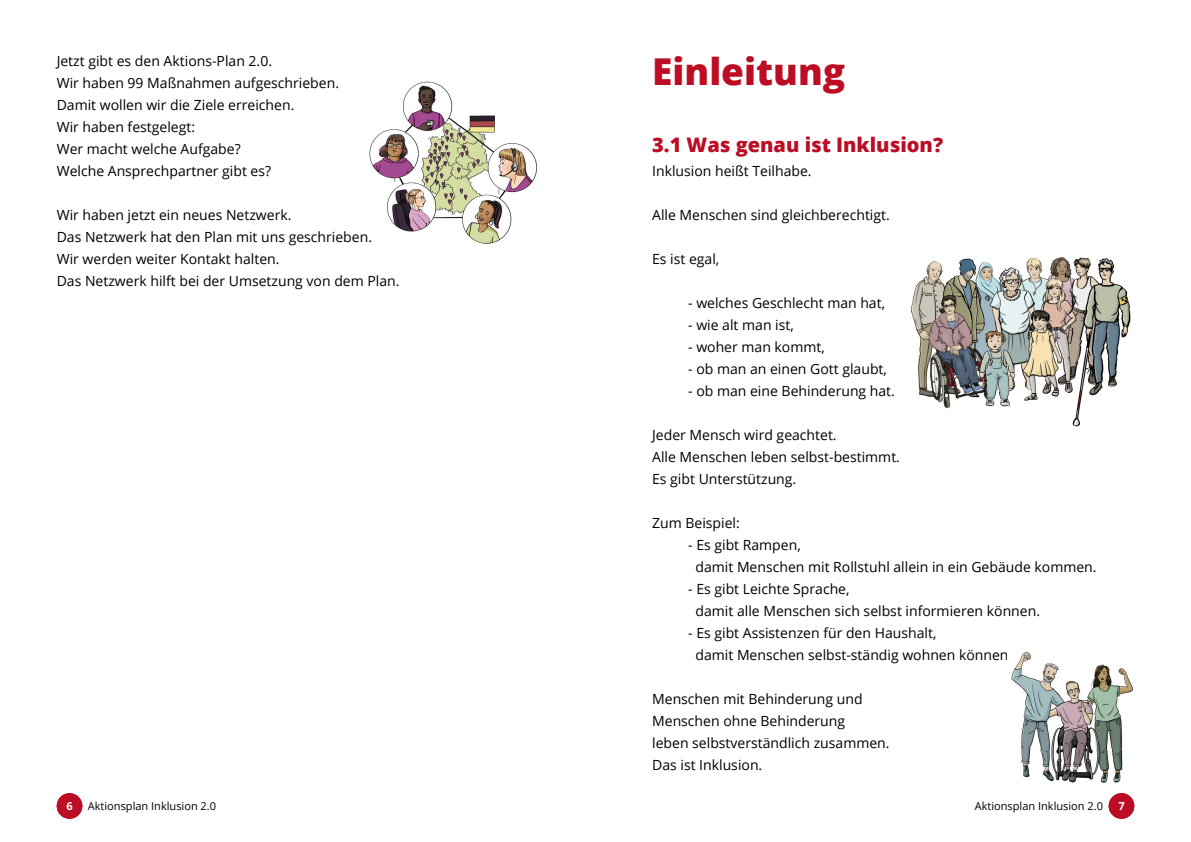
<style>
.page{position:relative;width:1191px;height:842px;background:#fff}
.page>*{position:absolute;margin:0;border:0;box-sizing:border-box;transform-origin:0 0}
.Fließtext{font:800 37px "Open Sans";color:#bc0d25}
.Fließtext-2{font:800 20px "Open Sans";color:#bc0d25}
.Fließtext-3{font:14px "Open Sans";color:#000}
.Liste{font:14px "Open Sans";color:#000}
.t1{font:11px "Open Sans";color:#000}
.t2{font:700 11px "Open Sans";color:#fff}
</style>
<div class="page">
<img style="left:1108px;top:793px;width:26px;height:26px;border-radius:13px">
<img style="left:57px;top:793px;width:25px;height:26px;border-radius:13px">
<img style="left:369px;top:81px;width:168px;height:163px">
<img style="left:911px;top:257px;width:220px;height:170px">
<img style="left:1011px;top:652px;width:122px;height:131px">
<p class="Fließtext-3" style="left:57px;top:51px;width:217px">Jetzt gibt es den Aktions-Plan 2.0.</p>
<p class="Fließtext-3" style="left:57px;top:73px;width:284px">Wir haben 99 Maßnahmen aufgeschrieben.</p>
<p class="Fließtext-3" style="left:57px;top:95px;width:239px">Damit wollen wir die Ziele erreichen.</p>
<p class="Fließtext-3" style="left:57px;top:117px;width:140px">Wir haben festgelegt:</p>
<p class="Fließtext-3" style="left:57px;top:139px;width:185px">Wer macht welche Aufgabe?</p>
<p class="Fließtext-3" style="left:57px;top:161px;width:216px">Welche Ansprechpartner gibt es?</p>
<p class="Fließtext-3" style="left:57px;top:205px;width:236px">Wir haben jetzt ein neues Netzwerk.</p>
<p class="Fließtext-3" style="left:57px;top:227px;width:317px">Das Netzwerk hat den Plan mit uns geschrieben.</p>
<p class="Fließtext-3" style="left:57px;top:249px;width:224px">Wir werden weiter Kontakt halten.</p>
<p class="Fließtext-3" style="left:57px;top:271px;width:344px">Das Netzwerk hilft bei der Umsetzung von dem Plan.</p>
<p class="Fließtext" style="left:652px;top:43px;width:194px">Einleitung</p>
<p class="Fließtext-2" style="left:652px;top:130px;width:292px">3.1 Was genau ist Inklusion?</p>
<p class="Fließtext-3" style="left:652px;top:161px;width:161px">Inklusion heißt Teilhabe.</p>
<p class="Fließtext-3" style="left:652px;top:205px;width:239px">Alle Menschen sind gleichberechtigt.</p>
<p class="Fließtext-3" style="left:652px;top:249px;width:69px">Es ist egal,</p>
<p class="Liste" style="left:688px;top:293px;width:198px">- welches Geschlecht man hat,</p>
<p class="Liste" style="left:688px;top:315px;width:107px">- wie alt man ist,</p>
<p class="Liste" style="left:688px;top:337px;width:138px">- woher man kommt,</p>
<p class="Liste" style="left:688px;top:359px;width:200px">- ob man an einen Gott glaubt,</p>
<p class="Liste" style="left:688px;top:381px;width:208px">- ob man eine Behinderung hat.</p>
<p class="Fließtext-3" style="left:652px;top:425px;width:186px">Jeder Mensch wird geachtet.</p>
<p class="Fließtext-3" style="left:652px;top:447px;width:249px">Alle Menschen leben selbst-bestimmt.</p>
<p class="Fließtext-3" style="left:652px;top:469px;width:146px">Es gibt Unterstützung.</p>
<p class="Fließtext-3" style="left:652px;top:513px;width:89px">Zum Beispiel:</p>
<p class="Liste" style="left:688px;top:535px;width:114px">- Es gibt Rampen,</p>
<p class="Liste" style="left:695px;top:557px;width:402px">damit Menschen mit Rollstuhl allein in ein Gebäude kommen.</p>
<p class="Liste" style="left:688px;top:579px;width:163px">- Es gibt Leichte Sprache,</p>
<p class="Liste" style="left:695px;top:601px;width:346px">damit alle Menschen sich selbst informieren können.</p>
<p class="Liste" style="left:688px;top:623px;width:250px">- Es gibt Assistenzen für den Haushalt,</p>
<p class="Liste" style="left:695px;top:645px;width:318px">damit Menschen selbst-ständig wohnen können.</p>
<p class="Fließtext-3" style="left:652px;top:689px;width:212px">Menschen mit Behinderung und</p>
<p class="Fließtext-3" style="left:652px;top:711px;width:194px">Menschen ohne Behinderung</p>
<p class="Fließtext-3" style="left:652px;top:733px;width:239px">leben selbstverständlich zusammen.</p>
<p class="Fließtext-3" style="left:652px;top:755px;width:112px">Das ist Inklusion.</p>
<p class="t1" style="left:88px;top:798px;width:130px">Aktionsplan Inklusion 2.0</p>
<p class="t1" style="left:974px;top:798px;width:130px">Aktionsplan Inklusion 2.0</p>
<p class="t2" style="left:66px;top:798px;width:8px">6</p>
<p class="t2" style="left:1118px;top:798px;width:8px">7</p>
</div>
